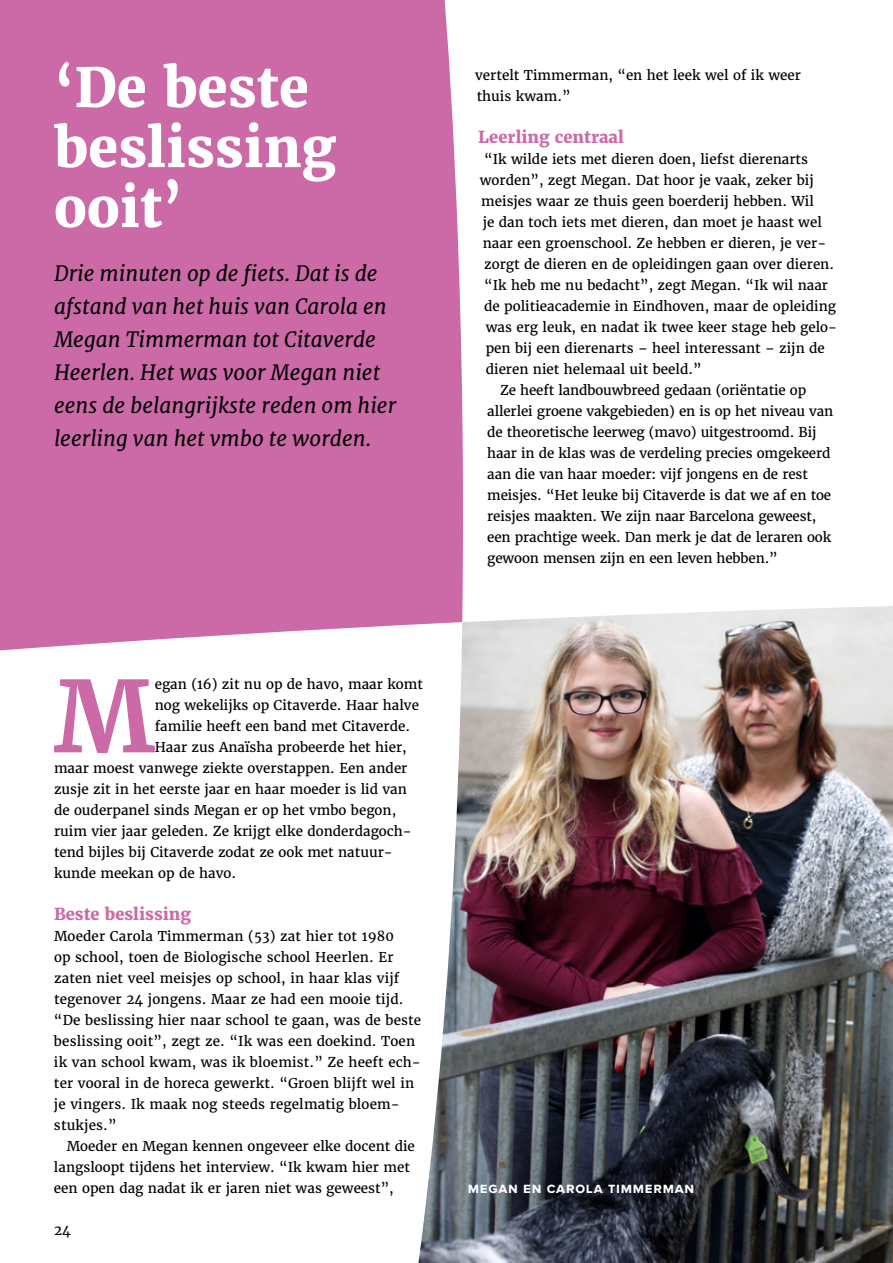
<style>
.page{position:relative;width:893px;height:1263px;background:#fff}
.page>*{position:absolute;margin:0;border:0;box-sizing:border-box;transform-origin:0 0}
.t1{font:700 98.25px "Merriweather";color:#cb6aa6}
.t2{font:800 54px/60px "Merriweather";color:#fff}
.t3{font:italic 21px/33px "Merriweather";color:#000}
.t4{font:800 16.5px "Merriweather";color:#cb6aa6}
.t5{font:700 15px "Proxima Nova";letter-spacing:.05em;color:#fff}
.t6{font:13.5px/21px "Merriweather";color:#000}
</style>
<div class="page">
<img style="left:418px;top:606px;width:475px;height:657px">
<div style="left:0;top:0;width:468px;height:652px;background:#cb6aa6"></div>
<h2 class="t2" style="left:54px;top:57px;width:283px">‘De beste beslissing ooit’</h2>
<h3 class="t3" style="left:54px;top:257px;width:344px">Drie minuten op de fiets. Dat is de afstand van het huis van Carola en<br>Megan Timmerman tot Citaverde<br>Heerlen. Het was voor Megan niet eens de belangrijkste reden om hier leerling van het vmbo te worden.</h3>
<h1 class="t1" style="left:54px;top:654px;width:102px">M</h1>
<p class="t6" style="left:155px;top:674px;width:270px">egan (16) zit nu op de havo, maar komt</p>
<p class="t6" style="left:155px;top:695px;width:266px">nog wekelijks op Citaverde. Haar halve</p>
<p class="t6" style="left:155px;top:716px;width:257px">familie heeft een band met Citaverde.</p>
<p class="t6" style="left:155px;top:737px;width:254px">Haar zus Anaïsha probeerde het hier,</p>
<p class="t6" style="left:54px;top:758px;width:355px">maar moest vanwege ziekte overstappen. Een ander</p>
<p class="t6" style="left:54px;top:779px;width:354px">zusje zit in het eerste jaar en haar moeder is lid van</p>
<p class="t6" style="left:54px;top:800px;width:344px">de ouderpanel sinds Megan er op het vmbo begon,</p>
<p class="t6" style="left:54px;top:821px;width:359px">ruim vier jaar geleden. Ze krijgt elke donderdagoch-</p>
<p class="t6" style="left:54px;top:842px;width:340px">tend bijles bij Citaverde zodat ze ook met natuur-</p>
<p class="t6" style="left:54px;top:863px;width:184px">kunde meekan op de havo.</p>
<p class="t4" style="left:54px;top:904px;width:138px">Beste beslissing</p>
<p class="t6" style="left:54px;top:926px;width:369px">Moeder Carola Timmerman (53) zat hier tot 1980<br>op school, toen de Biologische school Heerlen. Er zaten niet veel meisjes op school, in haar klas vijf tegenover 24 jongens. Maar ze had een mooie tijd. “De beslissing hier naar school te gaan, was de beste beslissing ooit”, zegt ze. “Ik was een doekind. Toen ik van school kwam, was ik bloemist.” Ze heeft ech&shy;ter vooral in de horeca gewerkt. “Groen blijft wel in je vingers. Ik maak nog steeds regelmatig bloem&shy;stukjes.”</p>
<p class="t6" style="left:54px;top:1136px;width:362px;text-indent:13px">Moeder en Megan kennen ongeveer elke docent die langsloopt tijdens het interview. “Ik kwam hier met een open dag nadat ik er jaren niet was geweest”,</p>
<p class="t6" style="left:54px;top:1220px;width:18px">24</p>
<p class="t6" style="left:475px;top:65px;width:327px">vertelt Timmerman, “en het leek wel of ik weer thuis kwam.”</p>
<p class="t4" style="left:478px;top:127px;width:147px">Leerling centraal</p>
<p class="t6" style="left:484px;top:149px;width:325px">“Ik wilde iets met dieren doen, liefst dierenarts</p>
<p class="t6" style="left:480px;top:170px;width:336px">worden”, zegt Megan. Dat hoor je vaak, zeker bij</p>
<p class="t6" style="left:481px;top:191px;width:334px">meisjes waar ze thuis geen boerderij hebben. Wil</p>
<p class="t6" style="left:483px;top:212px;width:341px">je dan toch iets met dieren, dan moet je haast wel</p>
<p class="t6" style="left:483px;top:233px;width:345px">naar een groenschool. Ze hebben er dieren, je ver-</p>
<p class="t6" style="left:484px;top:254px;width:351px">zorgt de dieren en de opleidingen gaan over dieren.</p>
<p class="t6" style="left:484px;top:275px;width:345px">“Ik heb me nu bedacht”, zegt Megan. “Ik wil naar</p>
<p class="t6" style="left:484px;top:296px;width:353px">de politieacademie in Eindhoven, maar de opleiding</p>
<p class="t6" style="left:486px;top:317px;width:353px">was erg leuk, en nadat ik twee keer stage heb gelo-</p>
<p class="t6" style="left:486px;top:338px;width:341px">pen bij een dierenarts – heel interessant – zijn de</p>
<p class="t6" style="left:486px;top:359px;width:217px">dieren niet helemaal uit beeld.”</p>
<p class="t6" style="left:500px;top:380px;width:308px">Ze heeft landbouwbreed gedaan (oriëntatie op</p>
<p class="t6" style="left:487px;top:401px;width:348px">allerlei groene vakgebieden) en is op het niveau van</p>
<p class="t6" style="left:487px;top:422px;width:331px">de theoretische leerweg (mavo) uitgestroomd. Bij</p>
<p class="t6" style="left:487px;top:443px;width:345px">haar in de klas was de verdeling precies omgekeerd</p>
<p class="t6" style="left:487px;top:464px;width:322px">aan die van haar moeder: vijf jongens en de rest</p>
<p class="t6" style="left:487px;top:485px;width:345px">meisjes. “Het leuke bij Citaverde is dat we af en toe</p>
<p class="t6" style="left:487px;top:506px;width:331px">reisjes maakten. We zijn naar Barcelona geweest,</p>
<p class="t6" style="left:487px;top:527px;width:346px">een prachtige week. Dan merk je dat de leraren ook</p>
<p class="t6" style="left:487px;top:548px;width:292px">gewoon mensen zijn en een leven hebben.”</p>
<p class="t5" style="left:468px;top:1180px;width:228px">Megan en Carola Timmerman</p>
</div>
